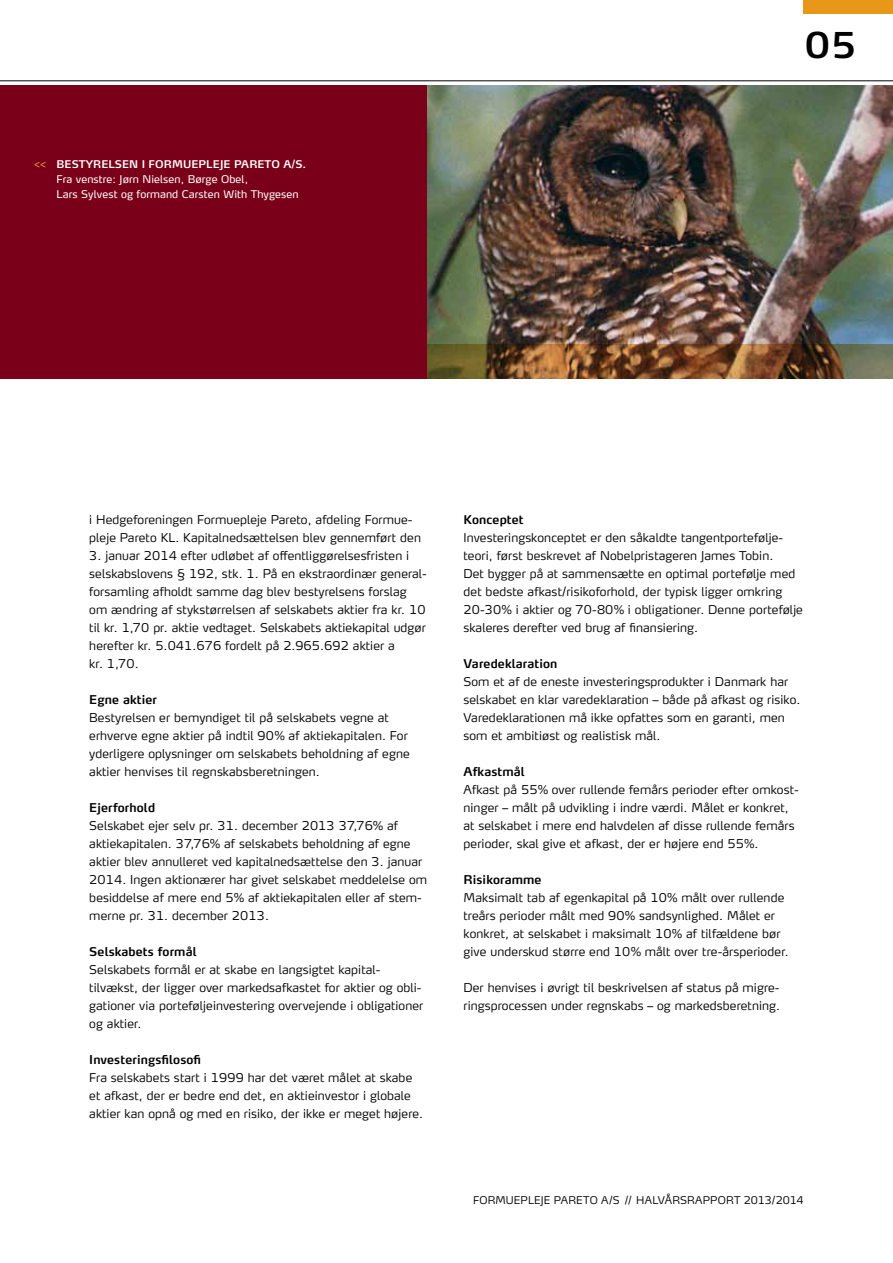
<style>
.page{position:relative;width:893px;height:1263px;background:#fff}
.page>*{position:absolute;margin:0;border:0;box-sizing:border-box;transform-origin:0 0}
.t1{font:600 35.25px "Max TF";color:#000}
.t2{font:300 12px/18px "Max TF";letter-spacing:.01em;color:#000}
.t3{font:600 12px "Max TF";letter-spacing:.01em;color:#000}
.t4{font:10.5px/15px "Max TF";letter-spacing:.01em;color:#fff}
.t5{font:300 10.5px "Max TF";letter-spacing:.015em;color:#000}
.s1{font-weight:300;color:#eda948}
.s2{font-weight:600}
</style>
<div class="page">
<hr style="left:0;top:80px;width:893px;height:1px;background:#000">
<div style="left:804px;top:0;width:89px;height:14px;background:#e89719"></div>
<div style="left:0;top:85px;width:893px;height:293px;background:#790018"></div>
<img style="left:427px;top:85px;width:466px;height:259px">
<svg style="left:427px;top:344px;width:466px;height:34px;background:#75522e"></svg>
<hr style="left:0;top:344px;width:1px;height:34px;background:#e89719">
<p class="t4" style="left:57px;top:156px;width:251px;text-indent:-23px"><span class="s1">&lt;&lt;</span> <span class="s2">Bestyrelsen i Formuepleje Pareto A/S.<br></span>Fra venstre: Jørn N ielsen, Børge Obel,<br>Lars Sylvest og formand Carsten With Thygesen</p>
<h1 class="t1" style="left:805px;top:23px;width:53px">05</h1>
<p class="t2" style="left:89px;top:511px;width:333px">i Hedgeforeningen Formuepleje Pareto, afdeling Formue&shy;pleje Pareto KL. Kapitalnedsættelsen blev gennemført den</p>
<p class="t2" style="left:89px;top:547px;width:339px">3. januar 2014 efter udløbet af offentliggørelsesfristen i selskabslovens § 192, stk. 1. På en ekstraordinær general&shy;forsamling afholdt samme dag blev bestyrelsens forslag om ændring af stykstørrelsen af selskabets aktier fra kr. 10 til kr. 1,70 pr. aktie vedtaget. Selskabets aktiekapital udgør herefter kr. 5.041.676 fordelt på 2.965.692 aktier a<br>kr. 1,70.</p>
<p class="t3" style="left:89px;top:692px;width:69px">Egne aktier</p>
<p class="t2" style="left:89px;top:709px;width:322px">Bestyrelsen er bemyndiget til på selskabets vegne at erhverve egne aktier på indtil 90% af aktiekapitalen. For yderligere oplysninger om selskabets beholdning af egne aktier henvises til regnskabsberetningen.</p>
<p class="t3" style="left:89px;top:800px;width:67px">Ejerforhold</p>
<p class="t2" style="left:89px;top:817px;width:339px">Selskabet ejer selv pr. 31. december 2013 37,76% af aktiekapitalen. 37,76% af selskabets beholdning af egne aktier blev annulleret ved kapitalnedsættelse den 3. januar 2014. Ingen aktionærer har givet selskabet meddelelse om besiddelse af mere end 5% af aktiekapitalen eller af stem&shy;merne pr. 31. december 2013.</p>
<p class="t3" style="left:89px;top:944px;width:109px">Selskabets formål</p>
<p class="t2" style="left:89px;top:961px;width:336px">Selskabets formål er at skabe en langsigtet kapital&shy;tilvækst, der ligger over markedsafkastet for aktier og obli&shy;gationer via porteføljeinvestering overvejende i obligationer og aktier.</p>
<p class="t3" style="left:89px;top:1052px;width:113px">I nvesteringsfilosofi</p>
<p class="t2" style="left:89px;top:1069px;width:335px">Fra selskabets start i 1999 har det været målet at skabe et afkast, der er bedre end det, en aktieinvestor i globale aktier kan opnå og med en risiko, der ikke er meget højere.</p>
<p class="t3" style="left:463px;top:512px;width:62px">Konceptet</p>
<p class="t2" style="left:463px;top:529px;width:341px">Investeringskonceptet er den såkaldte tangentportefølje&shy;teori, først beskrevet af Nobelpristageren James Tobin.<br>Det bygger på at sammensætte en optimal portefølje med det bedste afkast/risikoforhold, der typisk ligger omkring 20-30% i aktier og 70-80% i obligationer. Denne portefølje skaleres derefter ved brug af finansiering.</p>
<p class="t3" style="left:463px;top:656px;width:95px">Varedeklaration</p>
<p class="t2" style="left:463px;top:673px;width:338px">Som et af de eneste investeringsprodukter i Danmark har selskabet en klar varedeklaration – både på afkast og risiko.<br>Varedeklarationen må ikke opfattes som en garanti, men som et ambitiøst og realistisk mål.</p>
<p class="t3" style="left:463px;top:764px;width:63px">Afkastmål</p>
<p class="t2" style="left:463px;top:781px;width:337px">Afkast på 55% over rullende femårs perioder efter omkost&shy;ninger – målt på udvikling i indre værdi. Målet er konkret, at selskabet i mere end halvdelen af disse rullende femårs perioder, skal give et afkast, der er højere end 55%.</p>
<p class="t3" style="left:463px;top:872px;width:79px">Risikoramme</p>
<p class="t2" style="left:463px;top:889px;width:327px">Maksimalt tab af egenkapital på 10% målt over rullende treårs perioder målt med 90% sandsynlighed. Målet er konkret, at selskabet i maksimalt 10% af tilfældene bør give underskud større end 10% målt over tre-årsperioder.</p>
<p class="t2" style="left:463px;top:979px;width:318px">Der henvises i øvrigt til beskrivelsen af status på migre&shy;ringsprocessen under regnskabs – og markedsberetning.</p>
<p class="t5" style="left:473px;top:1194px;width:332px">Formuepleje Pareto A/S // halvårsrapport 2013/2014</p>
</div>
